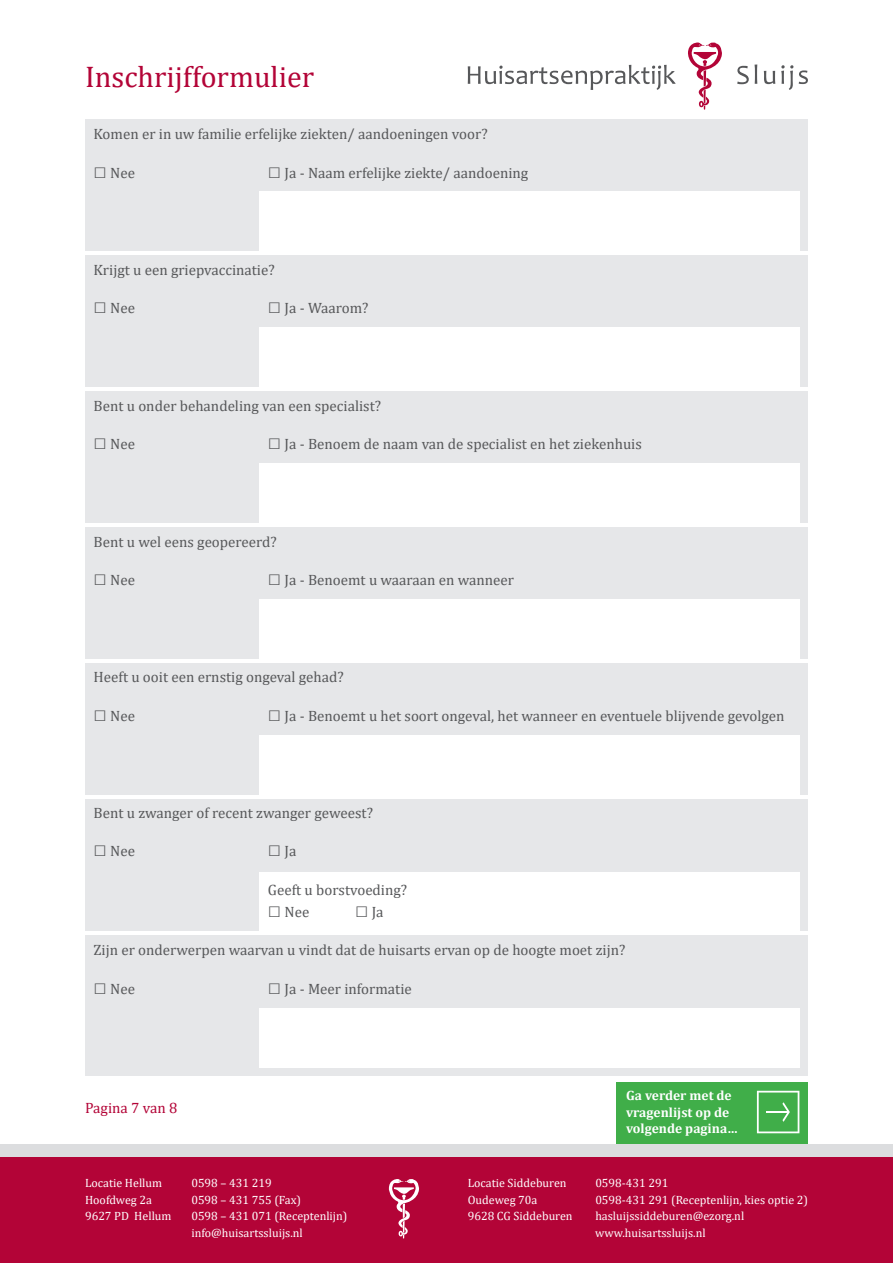
<style>
.page{position:relative;width:893px;height:1263px;background:#fff}
.page>*{position:absolute;margin:0;border:0;box-sizing:border-box;transform-origin:0 0}
.t1{font:30px "Cambria";color:#b30437}
.t2{font:15px "Cambria";color:#57585a}
.t3{font:15px "Cambria";color:#b30437}
.t4{font:700 13.5px/16.5px "Cambria";color:#fff}
.t5{font:12px/16.5px "Cambria";color:#fff}
.s1{font-family:"Arial";font-size:22.5px}
</style>
<div class="page">
<div style="left:85px;top:119px;width:723px;height:132px;background:#e6e7e9"></div>
<div style="left:259px;top:191px;width:540px;height:60px;background:#fff"></div>
<svg style="left:688px;top:42px;width:34px;height:68px"></svg>
<svg style="left:737px;top:64px;width:20px;height:20px"></svg>
<svg style="left:764px;top:71px;width:11px;height:13px"></svg>
<svg style="left:781px;top:65px;width:12px;height:25px"></svg>
<svg style="left:799px;top:70px;width:9px;height:14px"></svg>
<svg style="left:468px;top:65px;width:208px;height:25px"></svg>
<div style="left:617px;top:1082px;width:191px;height:62px;background:#40ae49"></div>
<svg style="left:757px;top:1091px;width:42px;height:42px"></svg>
<div style="left:85px;top:255px;width:723px;height:132px;background:#e6e7e9"></div>
<div style="left:259px;top:327px;width:540px;height:60px;background:#fff"></div>
<div style="left:85px;top:391px;width:723px;height:132px;background:#e6e7e9"></div>
<div style="left:259px;top:463px;width:540px;height:60px;background:#fff"></div>
<div style="left:85px;top:527px;width:723px;height:132px;background:#e6e7e9"></div>
<div style="left:259px;top:600px;width:540px;height:59px;background:#fff"></div>
<div style="left:85px;top:663px;width:723px;height:132px;background:#e6e7e9"></div>
<div style="left:259px;top:736px;width:540px;height:59px;background:#fff"></div>
<div style="left:85px;top:799px;width:723px;height:132px;background:#e6e7e9"></div>
<div style="left:259px;top:872px;width:540px;height:59px;background:#fff"></div>
<div style="left:85px;top:935px;width:723px;height:141px;background:#e6e7e9"></div>
<div style="left:259px;top:1008px;width:540px;height:59px;background:#fff"></div>
<div style="left:0;top:1157px;width:893px;height:106px;background:#b30437"></div>
<div style="left:0;top:1144px;width:893px;height:13px;background:#dcdddf"></div>
<svg style="left:389px;top:1179px;width:30px;height:59px"></svg>
<h1 class="t1" style="left:85px;top:59px;width:231px">Inschrijfformulier</h1>
<p class="t2" style="left:94px;top:125px;width:396px">Komen er in uw familie erfelijke ziekten/ aandoeningen voor?</p>
<p class="t2" style="left:94px;top:164px;width:43px"><span class="s1">□</span> Nee</p>
<p class="t2" style="left:268px;top:164px;width:262px"><span class="s1">□</span> Ja - Naam erfelijke ziekte/ aandoening</p>
<p class="t2" style="left:94px;top:261px;width:183px">Krijgt u een griepvaccinatie?</p>
<p class="t2" style="left:94px;top:299px;width:43px"><span class="s1">□</span> Nee</p>
<p class="t2" style="left:268px;top:299px;width:102px"><span class="s1">□</span> Ja - Waarom?</p>
<p class="t2" style="left:94px;top:397px;width:289px">Bent u onder behandeling van een specialist?</p>
<p class="t2" style="left:94px;top:435px;width:43px"><span class="s1">□</span> Nee</p>
<p class="t2" style="left:268px;top:435px;width:375px"><span class="s1">□</span> Ja - Benoem de naam van de specialist en het ziekenhuis</p>
<p class="t2" style="left:94px;top:533px;width:185px">Bent u wel eens geopereerd?</p>
<p class="t2" style="left:94px;top:571px;width:43px"><span class="s1">□</span> Nee</p>
<p class="t2" style="left:268px;top:571px;width:248px"><span class="s1">□</span> Ja - Benoemt u waaraan en wanneer</p>
<p class="t2" style="left:94px;top:668px;width:252px">Heeft u ooit een ernstig ongeval gehad?</p>
<p class="t2" style="left:94px;top:707px;width:43px"><span class="s1">□</span> Nee</p>
<p class="t2" style="left:268px;top:707px;width:518px"><span class="s1">□</span> Ja - Benoemt u het soort ongeval, het wanneer en eventuele blijvende gevolgen</p>
<p class="t2" style="left:94px;top:804px;width:281px">Bent u zwanger of recent zwanger geweest?</p>
<p class="t2" style="left:94px;top:842px;width:43px"><span class="s1">□</span> Nee</p>
<p class="t2" style="left:268px;top:842px;width:30px"><span class="s1">□</span> Ja</p>
<p class="t2" style="left:268px;top:881px;width:141px">Geeft u borstvoeding?</p>
<p class="t2" style="left:268px;top:903px;width:43px"><span class="s1">□</span> Nee</p>
<p class="t2" style="left:355px;top:903px;width:30px"><span class="s1">□</span> Ja</p>
<p class="t2" style="left:94px;top:941px;width:533px">Zijn er onderwerpen waarvan u vindt dat de huisarts ervan op de hoogte moet zijn?</p>
<p class="t2" style="left:94px;top:980px;width:43px"><span class="s1">□</span> Nee</p>
<p class="t2" style="left:268px;top:980px;width:145px"><span class="s1">□</span> Ja - Meer informatie</p>
<p class="t3" style="left:85px;top:1099px;width:94px">Pagina 7 van 8</p>
<p class="t4" style="left:626px;top:1087px;width:113px">Ga verder met de vragenlijst op de volgende pagina…</p>
<p class="t5" style="left:85px;top:1175px;width:88px">Locatie Hellum<br>Hoofdweg 2a<br>9627 PD Hellum</p>
<p class="t5" style="left:191px;top:1175px;width:158px">0598 – 431 219<br>0598 – 431 755 (Fax)<br>0598 – 431 071 (Receptenlijn) info@huisartssluijs.nl</p>
<p class="t5" style="left:468px;top:1175px;width:106px">Locatie Siddeburen<br>Oudeweg 70a<br>9628 CG Siddeburen</p>
<p class="t5" style="left:595px;top:1175px;width:214px">0598-431 291<br>0598-431 291 (Receptenlijn, kies optie 2) hasluijssiddeburen@ezorg.nl www.huisartssluijs.nl</p>
</div>
